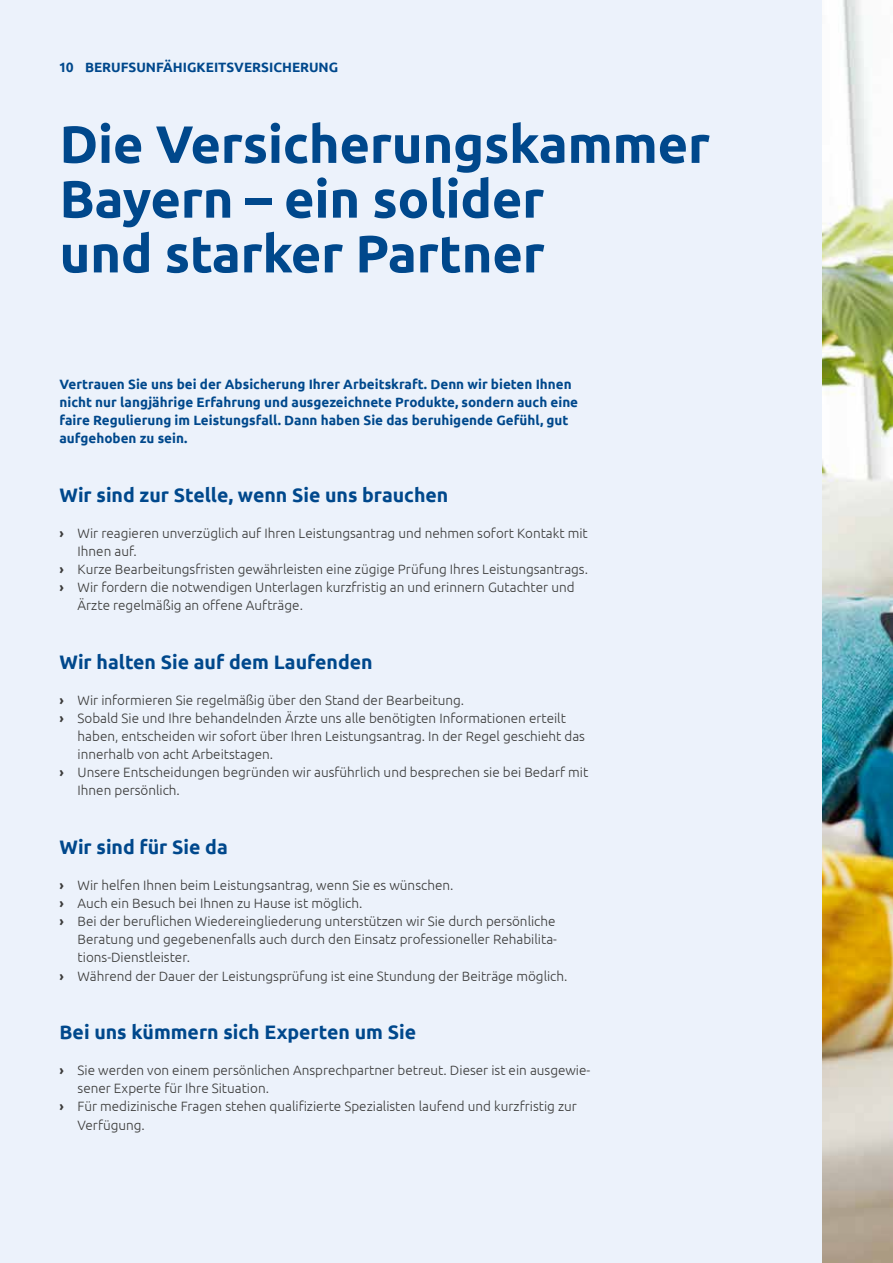
<style>
.page{position:relative;width:893px;height:1263px;background:#ecf2fb}
.page>*{position:absolute;margin:0;border:0;box-sizing:border-box;transform-origin:0 0}
.t1{font:700 52.5px/54.8px "Ubuntu";letter-spacing:-.005em;color:#00488c}
.t2{font:700 19.5px "Ubuntu";color:#00488c}
.t3{font:300 13.5px "Ubuntu";color:#3b3b3a}
.t4{font:700 13.5px/18.1px "Ubuntu";color:#00488c}
.s1{font-weight:700}
</style>
<div class="page">
<img style="left:823px;top:0;width:70px;height:1263px">
<p class="t4" style="left:60px;top:58px;width:280px">10 BERUFSUNFÄHIGKEITSVERSICHERUNG</p>
<h1 class="t1" style="left:60px;top:116px;width:652px">Die Versicherungskammer<br>Bayern – ein solider<br>und starker Partner</h1>
<p class="t4" style="left:60px;top:375px;width:520px">Vertrauen Sie uns bei der Absicherung Ihrer Arbeitskraft. Denn wir bieten Ihnen nicht nur langjährige Erfahrung und ausgezeichnete Produkte, sondern auch eine faire Regulierung im Leistungsfall. Dann haben Sie das beruhigende Gefühl, gut aufgehoben zu sein.</p>
<h2 class="t2" style="left:60px;top:483px;width:390px">Wir sind zur Stelle, wenn Sie uns brauchen</h2>
<p class="t3" style="left:60px;top:525px;width:530px"><span class="s1">›</span> Wir reagieren unverzüglich auf Ihren Leistungsantrag und nehmen sofort Kontakt mit</p>
<p class="t3" style="left:78px;top:543px;width:61px">Ihnen auf.</p>
<p class="t3" style="left:60px;top:561px;width:530px"><span class="s1">›</span> Kurze Bearbeitungsfristen gewährleisten eine zügige Prüfung Ihres Leistungsantrags.</p>
<p class="t3" style="left:60px;top:579px;width:517px"><span class="s1">›</span> Wir fordern die notwendigen Unterlagen kurzfristig an und erinnern Gutachter und</p>
<p class="t3" style="left:78px;top:597px;width:227px">Ärzte regelmäßig an offene Aufträge.</p>
<h2 class="t2" style="left:60px;top:650px;width:315px">Wir halten Sie auf dem Laufenden</h2>
<p class="t3" style="left:60px;top:692px;width:406px"><span class="s1">›</span> Wir informieren Sie regelmäßig über den Stand der Bearbeitung.</p>
<p class="t3" style="left:60px;top:710px;width:508px"><span class="s1">›</span> Sobald Sie und Ihre behandelnden Ärzte uns alle benötigten Informationen erteilt</p>
<p class="t3" style="left:78px;top:728px;width:509px">haben, entscheiden wir sofort über Ihren Leistungsantrag. In der Regel geschieht das</p>
<p class="t3" style="left:78px;top:746px;width:197px">innerhalb von acht Arbeitstagen.</p>
<p class="t3" style="left:60px;top:764px;width:530px"><span class="s1">›</span> Unsere Entscheidungen begründen wir ausführlich und besprechen sie bei Bedarf mit</p>
<p class="t3" style="left:78px;top:782px;width:104px">Ihnen persönlich.</p>
<h2 class="t2" style="left:60px;top:835px;width:170px">Wir sind für Sie da</h2>
<p class="t3" style="left:60px;top:877px;width:395px"><span class="s1">›</span> Wir helfen Ihnen beim Leistungsantrag, wenn Sie es wünschen.</p>
<p class="t3" style="left:60px;top:895px;width:304px"><span class="s1">›</span> Auch ein Besuch bei Ihnen zu Hause ist möglich.</p>
<p class="t3" style="left:60px;top:913px;width:498px"><span class="s1">›</span> Bei der beruflichen Wiedereingliederung unterstützen wir Sie durch persönliche</p>
<p class="t3" style="left:78px;top:931px;width:481px">Beratung und gegebenenfalls auch durch den Einsatz professioneller Rehabilita-</p>
<p class="t3" style="left:78px;top:949px;width:114px">tions-Dienstleister.</p>
<p class="t3" style="left:60px;top:967px;width:509px"><span class="s1">›</span> Während der Dauer der Leistungsprüfung ist eine Stundung der Beiträge möglich.</p>
<h2 class="t2" style="left:60px;top:1020px;width:358px">Bei uns kümmern sich Experten um Sie</h2>
<p class="t3" style="left:60px;top:1062px;width:532px"><span class="s1">›</span> Sie werden von einem persönlichen Ansprechpartner betreut. Dieser ist ein ausgewie-</p>
<p class="t3" style="left:78px;top:1080px;width:193px">sener Experte für Ihre Situation.</p>
<p class="t3" style="left:60px;top:1098px;width:519px"><span class="s1">›</span> Für medizinische Fragen stehen qualifizierte Spezialisten laufend und kurzfristig zur</p>
<p class="t3" style="left:78px;top:1116px;width:69px">Verfügung.</p>
</div>
